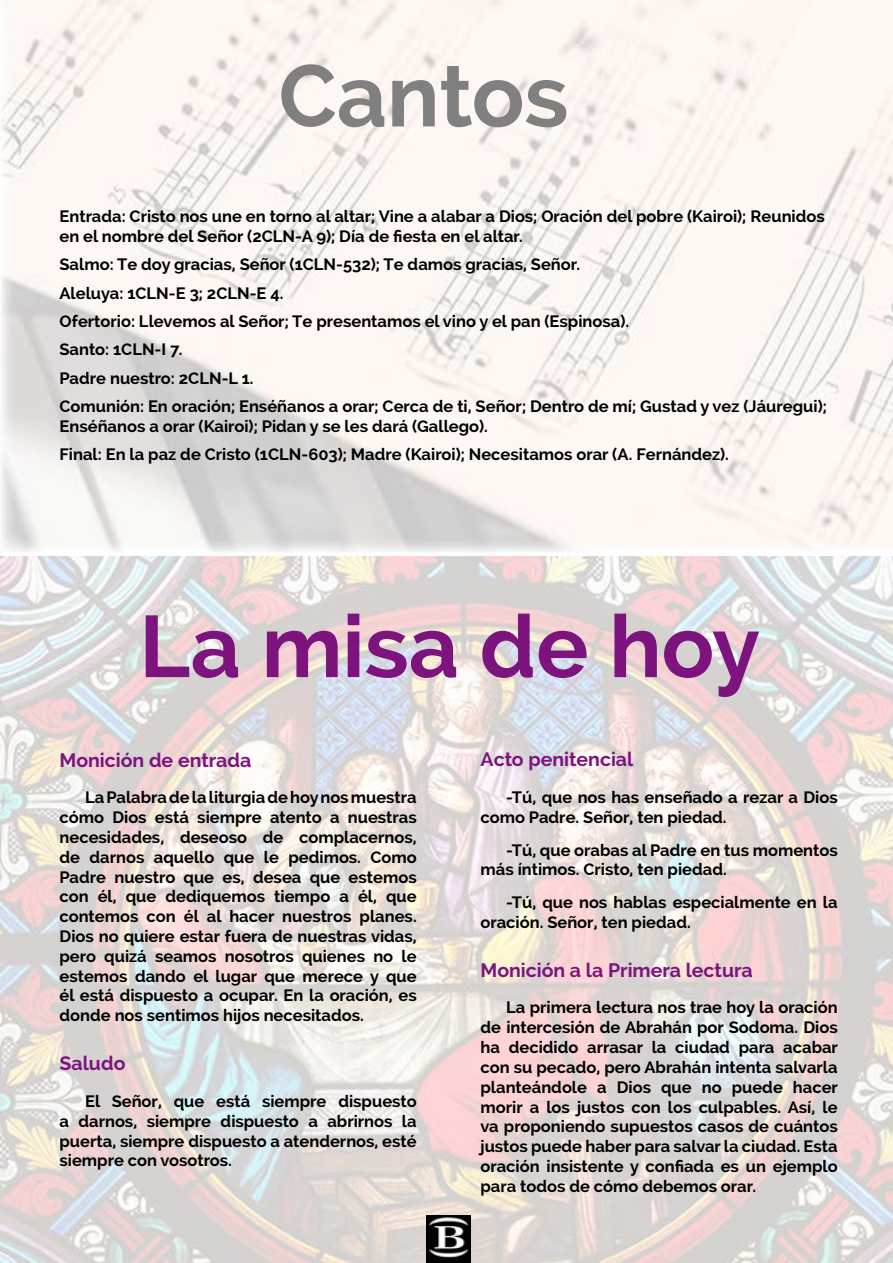
<style>
.page{position:relative;width:893px;height:1263px;background:#fff}
.page>*{position:absolute;margin:0;border:0;box-sizing:border-box;transform-origin:0 0}
.t1{font:700 87px "Raleway";color:#7d147d}
.t2{font:700 87px "Raleway";color:#808080}
.t3{font:700 19.5px "Raleway";color:#7d147d}
.t4{font:700 16.5px/19.8px "Raleway";color:#000}
</style>
<div class="page">
<img style="left:1px;top:0;width:892px;height:552px">
<img style="left:0;top:557px;width:893px;height:706px">
<img style="left:427px;top:1216px;width:44px;height:47px">
<h1 class="t2" style="left:279px;top:46px;width:291px">Cantos</h1>
<p class="t4" style="left:60px;top:207px;width:767px">Entrada: Cristo nos une en torno al altar; Vine a alabar a Dios; Oración del pobre (Kairoi); Reunidos en el nombre del Señor (2CLN-A 9); Día de fiesta en el altar.</p>
<p class="t4" style="left:60px;top:251px;width:769px;line-height:28.3px">Salmo: Te doy gracias, Señor (1CLN-532); Te damos gracias, Señor.<br>Aleluya: 1CLN-E 3; 2CLN-E 4.<br>Ofertorio: Llevemos al Señor; Te presentamos el vino y el pan (Espinosa).<br>Santo: 1CLN-I 7.<br>Padre nuestro: 2CLN-L 1.<br>Comunión: En oración; Enséñanos a orar; Cerca de ti, Señor; Dentro de mí; Gustad y vez (Jáuregui);</p>
<p class="t4" style="left:60px;top:412px;width:671px;line-height:28.3px">Enséñanos a orar (Kairoi); Pidan y se les dará (Gallego).<br>Final: En la paz de Cristo (1CLN-603); Madre (Kairoi); Necesitamos orar (A. Fernández).</p>
<h1 class="t1" style="left:139px;top:597px;width:622px">La misa de hoy</h1>
<p class="t3" style="left:60px;top:749px;width:193px">Monición de entrada</p>
<p class="t4" style="left:60px;top:788px;width:359px;text-align:justify;text-indent:26px">La Palabra de la liturgia de hoy nos muestra cómo Dios está siempre atento a nuestras necesidades, deseoso de complacernos, de darnos aquello que le pedimos. Como Padre nuestro que es, desea que estemos con él, que dediquemos tiempo a él, que contemos con él al hacer nuestros planes.<br>Dios no quiere estar fuera de nuestras vidas, pero quizá seamos nosotros quienes no le estemos dando el lugar que merece y que él está dispuesto a ocupar. En la oración, es donde nos sentimos hijos necesitados.</p>
<p class="t3" style="left:60px;top:1052px;width:67px">Saludo</p>
<p class="t4" style="left:60px;top:1091px;width:359px;text-align:justify;text-indent:26px">El Señor, que está siempre dispuesto a darnos, siempre dispuesto a abrirnos la puerta, siempre dispuesto a atendernos, esté siempre con vosotros.</p>
<p class="t3" style="left:480px;top:748px;width:154px">Acto penitencial</p>
<p class="t4" style="left:480px;top:788px;width:359px;text-indent:26px">-Tú, que nos has enseñado a rezar a Dios como Padre. Señor, ten piedad.</p>
<p class="t4" style="left:480px;top:840px;width:359px;text-indent:26px">-Tú, que orabas al Padre en tus momentos más íntimos. Cristo, ten piedad.</p>
<p class="t4" style="left:480px;top:892px;width:359px;text-indent:26px">-Tú, que nos hablas especialmente en la oración. Señor, ten piedad.</p>
<p class="t3" style="left:480px;top:959px;width:274px">Monición a la Primera lectura</p>
<p class="t4" style="left:480px;top:998px;width:359px;text-align:justify;text-indent:26px">La primera lectura nos trae hoy la oración de intercesión de Abrahán por Sodoma. Dios ha decidido arrasar la ciudad para acabar con su pecado, pero Abrahán intenta salvarla planteándole a Dios que no puede hacer morir a los justos con los culpables. Así, le va proponiendo supuestos casos de cuántos justos puede haber para salvar la ciudad. Esta oración insistente y confiada es un ejemplo para todos de cómo debemos orar.</p>
</div>
